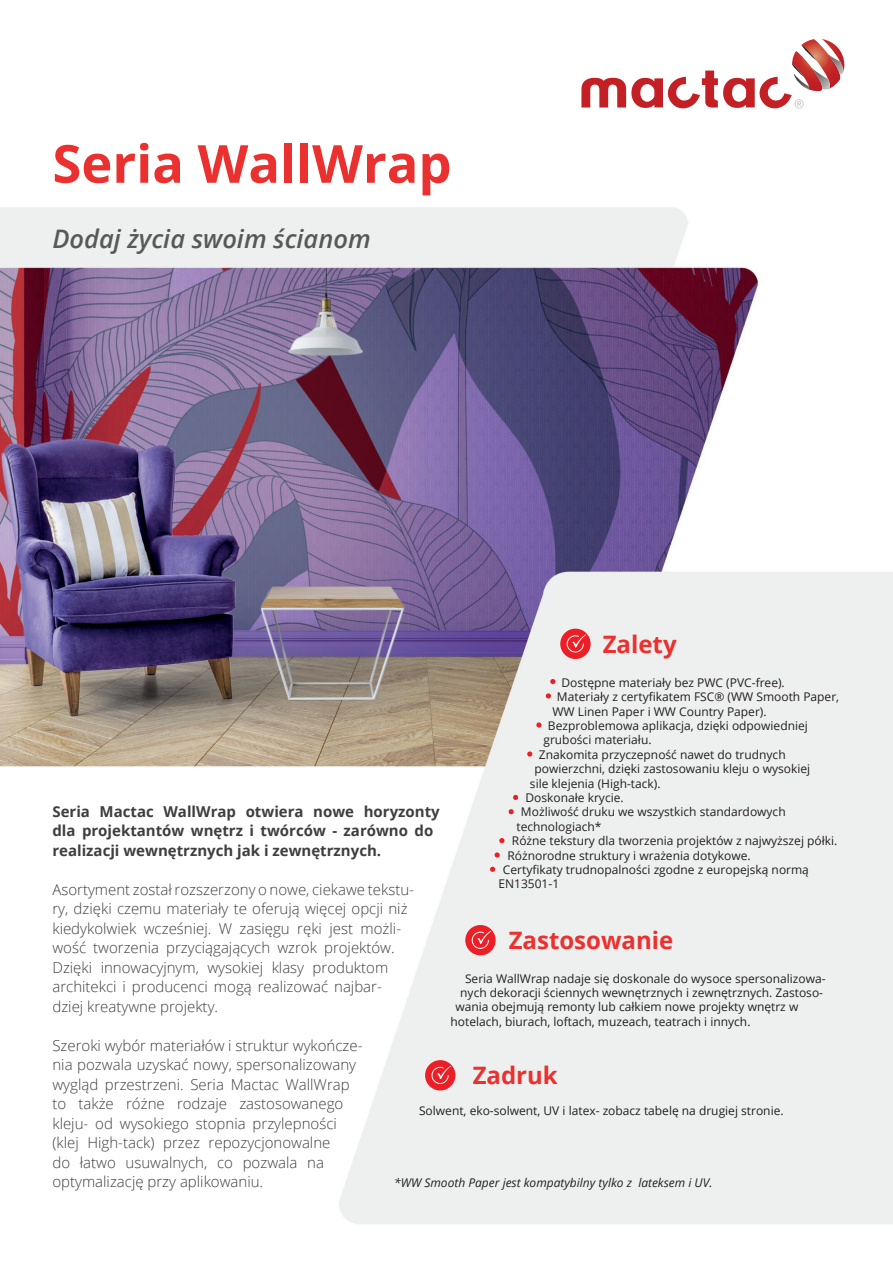
<style>
.page{position:relative;width:893px;height:1263px;background:#fff}
.page>*{position:absolute;margin:0;border:0;box-sizing:border-box;transform-origin:0 0}
.t1{font:700 52.5px "Open Sans";color:#eb312f}
.t2{font:italic 600 25.5px "Open Sans";color:#57585a}
.t3{font:700 24px "Open Sans";color:#eb312f}
.t4{font:300 15px/19.5px "Open Sans";color:#3e3e3f}
.t5{font:700 15px/19.5px "Open Sans";color:#3e3e3f}
.t6{font:12px "Open Sans";color:#231f20}
.t7{font:italic 12px "Open Sans";color:#231f20}
</style>
<div class="page">
<img style="left:0;top:61px;width:893px;height:1163px">
<div style="left:560px;top:629px;width:31px;height:30px;background:#ec1f26;border-radius:50%"></div>
<svg style="left:567px;top:634px;width:19px;height:18px"></svg>
<div style="left:465px;top:925px;width:31px;height:30px;background:#ec1f26;border-radius:50%"></div>
<svg style="left:472px;top:931px;width:19px;height:18px"></svg>
<div style="left:425px;top:1060px;width:30px;height:30px;background:#ec1f26;border-radius:50%"></div>
<svg style="left:431px;top:1066px;width:20px;height:18px"></svg>
<svg style="left:550px;top:679px;width:5px;height:5px"></svg>
<svg style="left:546px;top:693px;width:5px;height:5px"></svg>
<svg style="left:536px;top:722px;width:5px;height:6px"></svg>
<svg style="left:527px;top:751px;width:5px;height:6px"></svg>
<svg style="left:513px;top:795px;width:5px;height:5px"></svg>
<svg style="left:509px;top:809px;width:5px;height:5px"></svg>
<svg style="left:499px;top:838px;width:5px;height:5px"></svg>
<svg style="left:495px;top:852px;width:5px;height:5px"></svg>
<svg style="left:490px;top:867px;width:5px;height:5px"></svg>
<svg style="left:581px;top:39px;width:263px;height:70px"></svg>
<h1 class="t1" style="left:52px;top:127px;width:401px">Seria WallWrap</h1>
<h2 class="t2" style="left:52px;top:221px;width:320px">Dodaj życia swoim ścianom</h2>
<h3 class="t3" style="left:603px;top:627px;width:75px">Zalety</h3>
<p class="t6" style="left:561px;top:674px;width:225px">Dostępne materiały bez PWC (PVC-free).</p>
<p class="t6" style="left:557px;top:688px;width:284px">Materiały z certyfikatem FSC® (WW Smooth Paper,</p>
<p class="t6" style="left:552px;top:703px;width:216px">WW Linen Paper i WW Country Paper).</p>
<p class="t6" style="left:548px;top:717px;width:261px">Bezproblemowa aplikacja, dzięki odpowiedniej</p>
<p class="t6" style="left:543px;top:732px;width:110px">grubości materiału.</p>
<p class="t6" style="left:539px;top:746px;width:248px">Znakomita przyczepność nawet do trudnych</p>
<p class="t6" style="left:534px;top:760px;width:277px">powierzchni, dzięki zastosowaniu kleju o wysokiej</p>
<p class="t6" style="left:530px;top:775px;width:132px">sile klejenia (High-tack).</p>
<p class="t6" style="left:525px;top:789px;width:100px">Doskonałe krycie.</p>
<p class="t6" style="left:521px;top:804px;width:266px">Możliwość druku we wszystkich standardowych</p>
<p class="t6" style="left:516px;top:818px;width:86px">technologiach*</p>
<p class="t6" style="left:512px;top:832px;width:327px">Różne tekstury dla tworzenia projektów z najwyższej półki.</p>
<p class="t6" style="left:507px;top:847px;width:245px">Różnorodne struktury i wrażenia dotykowe.</p>
<p class="t6" style="left:503px;top:861px;width:307px">Certyfikaty trudnopalności zgodne z europejską normą</p>
<p class="t6" style="left:498px;top:876px;width:62px">EN13501-1</p>
<p class="t5" style="left:52px;top:801px;width:389px">Seria Mactac WallWrap otwiera nowe horyzonty dla projektantów wnętrz i twórców - zarówno do realizacji wewnętrznych jak i zewnętrznych.</p>
<p class="t4" style="left:52px;top:879px;width:363px">Asortyment został rozszerzony o nowe, ciekawe tekstu&shy;ry, dzięki czemu materiały te oferują więcej opcji niż kiedykolwiek wcześniej. W zasięgu ręki jest możli&shy;wość tworzenia przyciągających wzrok projektów.<br>Dzięki innowacyjnym, wysokiej klasy produktom architekci i producenci mogą realizować najbar&shy;dziej kreatywne projekty.</p>
<p class="t4" style="left:52px;top:1035px;width:312px">Szeroki wybór materiałów i struktur wykończe&shy;nia pozwala uzyskać nowy, spersonalizowany wygląd przestrzeni. Seria Mactac WallWrap to także różne rodzaje zastosowanego kleju- od wysokiego stopnia przylepności (klej High-tack) przez repozycjonowalne<br>do łatwo usuwalnych, co pozwala na optymalizację przy aplikowaniu.</p>
<h3 class="t3" style="left:509px;top:923px;width:166px">Zastosowanie</h3>
<p class="t6" style="left:465px;top:970px;width:362px">Seria WallWrap nadaje się doskonale do wysoce spersonalizowa-</p>
<p class="t6" style="left:460px;top:984px;width:364px">nych dekoracji ściennych wewnętrznych i zewnętrznych. Zastoso-</p>
<p class="t6" style="left:455px;top:999px;width:344px">wania obejmują remonty lub całkiem nowe projekty wnętrz w</p>
<p class="t6" style="left:451px;top:1013px;width:301px">hotelach, biurach, loftach, muzeach, teatrach i innych.</p>
<h3 class="t3" style="left:473px;top:1058px;width:87px">Zadruk</h3>
<p class="t6" style="left:419px;top:1102px;width:366px">Solwent, eko-solwent, UV i latex- zobacz tabelę na drugiej stronie.</p>
<p class="t7" style="left:394px;top:1174px;width:320px">*WW Smooth Paper jest kompatybilny tylko z lateksem i UV.</p>
</div>
